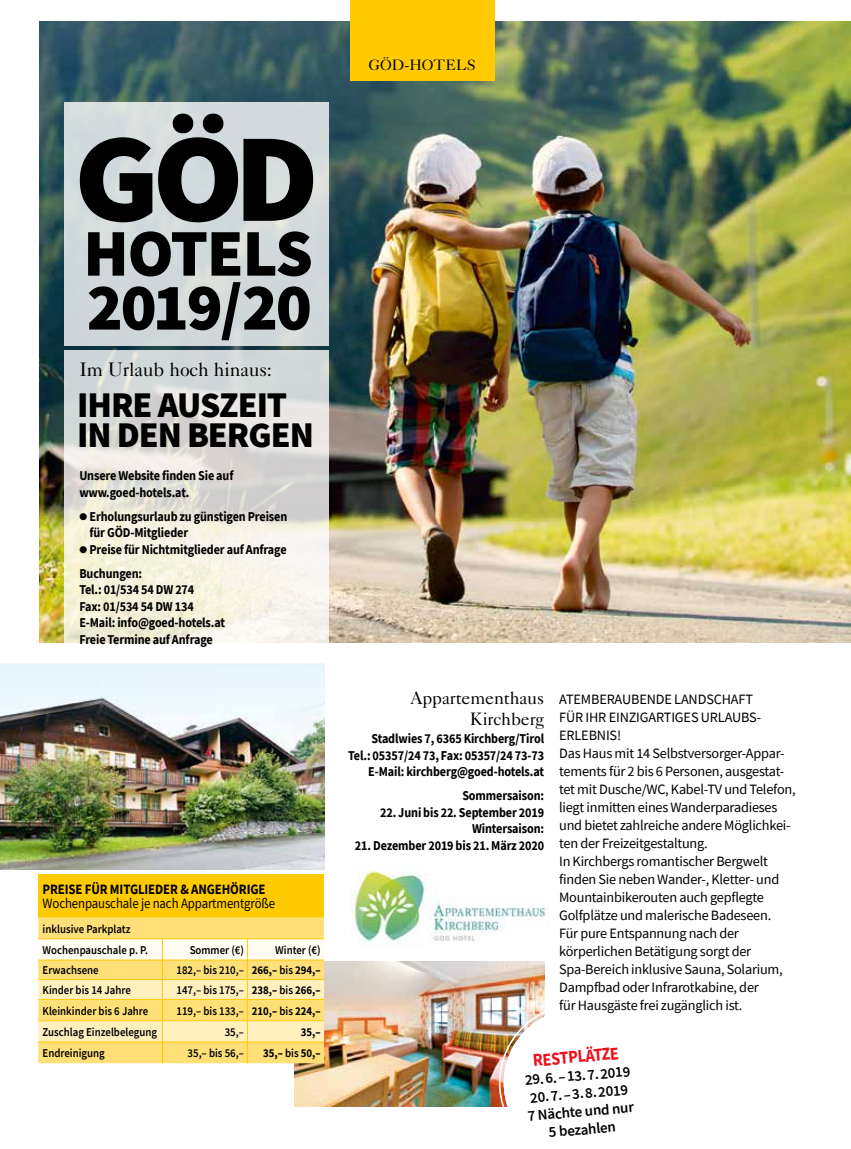
<style>
.page{position:relative;width:851px;height:1149px;background:#fff}
.page>*{position:absolute;margin:0;border:0;box-sizing:border-box;transform-origin:0 0}
.t1{font:900 126px "Source Sans Pro";color:#000;scale:1.05 1}
.t2{font:900 66.75px/53.8px "Source Sans Pro";letter-spacing:-.035em;color:#000}
.t3{font:900 36px/30px "Source Sans Pro";letter-spacing:-.03em;color:#000}
.t4{font:19.5px "Caslon Five Forty";letter-spacing:-.01em;color:#000}
.t5{font:18px/21px "Caslon Five Forty";letter-spacing:-.01em;color:#000;text-align:right}
.t6{font:700 18px "Source Sans Pro";color:#ec111a;scale:.9 1}
.t7{font:600 15px/18px "Source Sans Pro";color:#000;text-align:center}
.t8{font:15px "Caslon Five Forty";color:#000}
.t9{font:14.25px/18px "Source Sans Pro";letter-spacing:-.015em;color:#000}
.t10{font:14.25px "Source Sans Pro";letter-spacing:-.015em;color:#000;scale:.9 1}
.t11{font:700 14.25px "Source Sans Pro";letter-spacing:-.01em;color:#000;scale:.9 1}
.t12{font:700 13.5px/16.5px "Source Sans Pro";letter-spacing:-.01em;color:#000;scale:.9 1}
.t13{font:600 12px/21.3px "Source Sans Pro";color:#000;scale:.9 1}
.t14{font:700 12px "Source Sans Pro";color:#000;scale:.9 1}
.s1{font-weight:700}
.s2{font-weight:600}
</style>
<div class="page">
<img style="left:40px;top:21px;width:810px;height:621px">
<div style="left:350px;top:0;width:144px;height:80px;background:#ffcb00"></div>
<div style="left:65px;top:102px;width:264px;height:244px;background:#d2d9dc"></div>
<img style="left:294px;top:960px;width:250px;height:146px">
<div style="left:38px;top:873px;width:286px;height:44px;background:#ffcb00"></div>
<div style="left:38px;top:917px;width:286px;height:21px;background:#ffe078"></div>
<svg style="left:38px;top:938px;width:286px;height:124px"></svg>
<hr style="left:247px;top:938px;width:77px;height:1px;background:#ffcb00">
<hr style="left:38px;top:959px;width:124px;height:1px;background:#ffcb00">
<hr style="left:162px;top:959px;width:85px;height:1px;background:#ffcb00">
<hr style="left:247px;top:959px;width:77px;height:1px;background:#ffcb00">
<hr style="left:38px;top:978px;width:124px;height:1px;background:#ffcb00">
<hr style="left:162px;top:978px;width:85px;height:1px;background:#ffcb00">
<hr style="left:247px;top:978px;width:77px;height:1px;background:#ffcb00">
<hr style="left:38px;top:998px;width:124px;height:1px;background:#ffcb00">
<hr style="left:162px;top:998px;width:85px;height:1px;background:#ffcb00">
<hr style="left:247px;top:998px;width:77px;height:1px;background:#ffcb00">
<hr style="left:38px;top:1020px;width:124px;height:1px;background:#ffcb00">
<hr style="left:162px;top:1020px;width:85px;height:1px;background:#ffcb00">
<hr style="left:247px;top:1020px;width:77px;height:1px;background:#ffcb00">
<hr style="left:38px;top:1041px;width:124px;height:1px;background:#ffcb00">
<hr style="left:162px;top:1041px;width:85px;height:1px;background:#ffcb00">
<hr style="left:247px;top:1041px;width:77px;height:1px;background:#ffcb00">
<svg style="left:65px;top:350px;width:264px;height:506px"></svg>
<img style="left:0;top:663px;width:324px;height:206px">
<img style="left:496px;top:1000px;width:49px;height:107px">
<img style="left:351px;top:865px;width:197px;height:78px">
<h1 class="t1" style="left:74px;top:92px;width:235px">GÖD</h1>
<h2 class="t2" style="left:83px;top:225px;width:231px">HOTELS<br>2019/20</h2>
<h3 class="t4" style="left:79px;top:357px;width:194px">Im Urlaub hoch hinaus:</h3>
<h3 class="t3" style="left:77px;top:389px;width:238px">IHRE AUSZEIT<br>IN DEN BERGEN</h3>
<p class="t12" style="left:79px;top:467px;width:173px">Unsere Website finden Sie auf www.goed-hotels.at.</p>
<p class="t12" style="left:89px;top:507px;width:221px;text-indent:-10px">● Erholungsurlaub zu günstigen Preisen für GÖD-Mitglieder</p>
<p class="t12" style="left:79px;top:537px;width:232px;line-height:24px">● Preise für Nichtmitglieder auf Anfrage<br>Buchungen:</p>
<p class="t12" style="left:79px;top:581px;width:163px">Tel.: 01/534 54 DW 274<br>Fax: 01/534 54 DW 134<br>E-Mail: info@goed-hotels.at<br>Freie Termine auf Anfrage</p>
<p class="t11" style="left:43px;top:879px;width:249px">PREISE FÜR MITGLIEDER &amp; ANGEHÖRIGE</p>
<p class="t10" style="left:43px;top:893px;width:260px">Wochenpauschale je nach Appartmentgröße</p>
<p class="t13" style="left:43px;top:917px;width:119px">inklusive Parkplatz<br>Wochenpauschale p. P.</p>
<p class="t13" style="left:190px;top:938px;width:62px">Sommer (€)</p>
<p class="t13" style="left:275px;top:938px;width:52px">Winter (€)</p>
<p class="t13" style="left:43px;top:959px;width:64px">Erwachsene</p>
<p class="t13" style="left:176px;top:959px;width:162px">182,– bis 210,– <span class="s1">266,–</span> bis <span class="s1">294,–</span></p>
<p class="t13" style="left:43px;top:978px;width:100px">Kinder bis 14 Jahre</p>
<p class="t13" style="left:176px;top:978px;width:162px">147,– bis 175,– <span class="s1">238,–</span> bis <span class="s1">266,–</span></p>
<p class="t13" style="left:43px;top:999px;width:119px">Kleinkinder bis 6 Jahre</p>
<p class="t13" style="left:176px;top:999px;width:162px">119,– bis 133,– <span class="s1">210,–</span> bis <span class="s1">224,–</span></p>
<p class="t13" style="left:43px;top:1020px;width:129px">Zuschlag Einzelbelegung</p>
<p class="t13" style="left:225px;top:1020px;width:23px">35,–</p>
<p class="t14" style="left:301px;top:1023px;width:24px">35,–</p>
<p class="t13" style="left:43px;top:1042px;width:71px">Endreinigung</p>
<p class="t13" style="left:187px;top:1042px;width:64px">35,– bis 56,–</p>
<p class="t14" style="left:263px;top:1044px;width:65px">35,– <span class="s2">bis</span> 50,–</p>
<p class="t8" style="left:368px;top:56px;width:108px">GÖD-HOTELS</p>
<p class="t5" style="left:410px;top:686px;width:135px">Appartementhaus<br>Kirchberg</p>
<p class="t12" style="left:348px;top:730px;width:219px;text-align:right">Stadlwies 7, 6365 Kirchberg/Tirol<br>Tel.: 05357/24 73, Fax: 05357/24 73-73<br>E-Mail: kirchberg@goed-hotels.at</p>
<p class="t12" style="left:462px;top:787px;width:92px">Sommersaison:</p>
<p class="t12" style="left:380px;top:803px;width:184px;text-align:right">22. Juni bis 22. September 2019<br>Wintersaison:</p>
<p class="t12" style="left:355px;top:836px;width:212px">21. Dezember 2019 bis 21. März 2020</p>
<p class="t9" style="left:559px;top:689px;width:238px">ATEMBERAUBENDE LANDSCHAFT<br>FÜR IHR EINZIGARTIGES URLAUBS-ERLEBNIS!<br>Das Haus mit 14 Selbstversorger-Appar&shy;tements für 2 bis 6 Personen, ausgestat&shy;tet mit Dusche/WC, Kabel-TV und Telefon, liegt inmitten eines Wanderparadieses und bietet zahlreiche andere Möglichkei&shy;ten der Freizeitgestaltung.<br>In Kirchbergs romantischer Bergwelt finden Sie neben Wander-, Kletter- und Mountainbikerouten auch gepflegte Golfplätze und malerische Badeseen.<br>Für pure Entspannung nach der körperlichen Betätigung sorgt der Spa-Bereich inklusive Sauna, Solarium, Dampfbad oder Infrarotkabine, der<br>für Hausgäste frei zugänglich ist.</p>
<p class="t6" style="left:532px;top:1047px;width:97px;rotate:-5deg">RESTPLÄTZE</p>
<p class="t7" style="left:523px;top:1070px;width:108px;rotate:-5deg">29.6.–13.7.2019<br>20.7.–3.8.2019<br>7 Nächte und nur<br>5 bezahlen</p>
</div>
